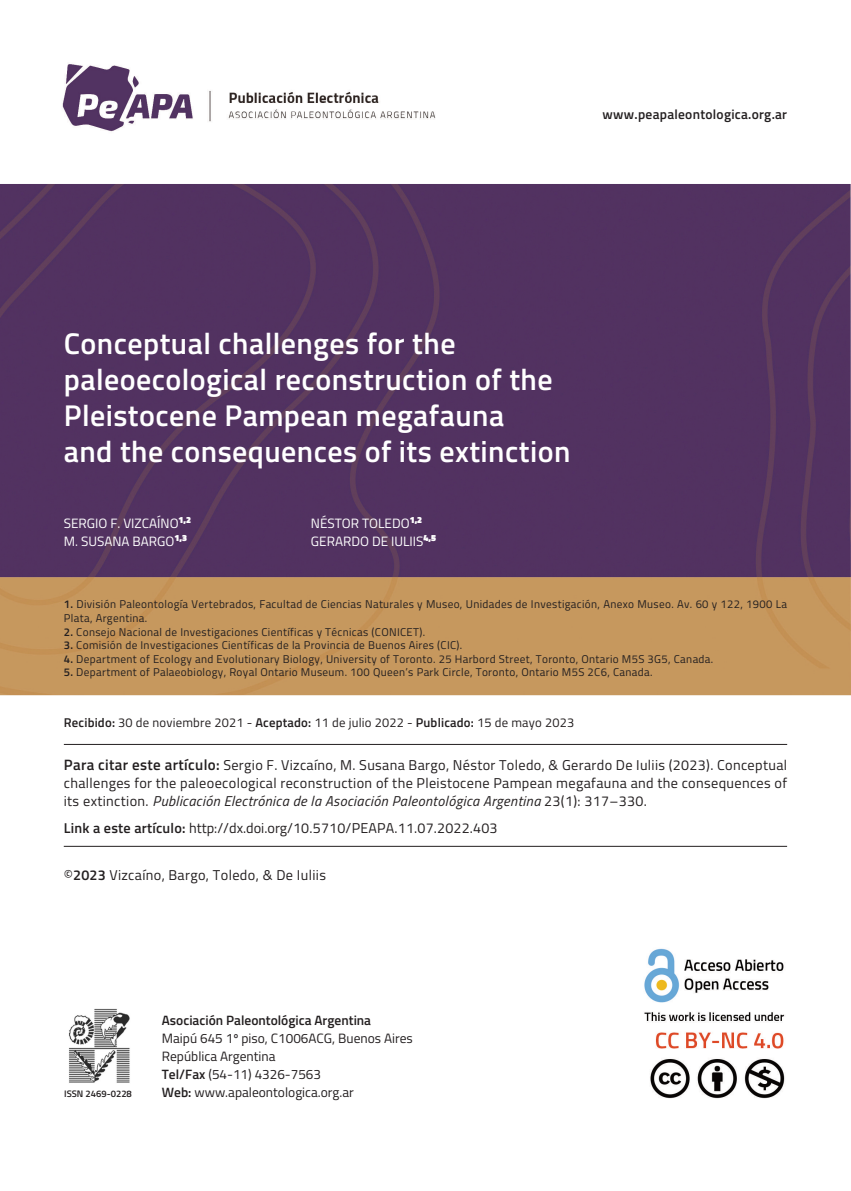
<style>
.page{position:relative;width:851px;height:1191px;background:#fff}
.page>*{position:absolute;margin:0;border:0;box-sizing:border-box;transform-origin:0 0}
.t1{font:600 30px/36px "Titillium";letter-spacing:.015em;color:#fff}
.t2{font:14.25px/18px "Titillium";letter-spacing:.025em;color:#231f20;text-align:justify}
.t3{font:13.5px/18px "Titillium";color:#231f20}
.t4{font:13.5px/18px "Titillium";color:#fff}
.t5{font:600 13.5px "Titillium";color:#231f20}
.t6{font:600 13.5px "Titillium";letter-spacing:.02em;color:#231f20}
.t7{font:12.75px "Titillium";letter-spacing:.015em;color:#231f20}
.t8{font:11.25px/13.5px "Titillium";letter-spacing:.03em;color:#231f20}
.t9{font:600 9.45px "Titillium";color:#231f20}
.s1{font-weight:600}
.s2{font-weight:600;font-size:15px}
.s3{font-style:italic}
</style>
<div class="page">
<img style="left:69px;top:1008px;width:61px;height:75px">
<img style="left:0;top:184px;width:850px;height:511px">
<hr style="left:64px;top:744px;width:723px;height:1px;background:#231f20">
<hr style="left:64px;top:846px;width:723px;height:1px;background:#231f20">
<img style="left:62px;top:64px;width:374px;height:68px">
<img style="left:644px;top:948px;width:141px;height:151px">
<p class="t6" style="left:602px;top:106px;width:186px">www.peapaleontologica.org.ar</p>
<h1 class="t1" style="left:64px;top:326px;width:508px">Conceptual challenges for the paleoecological reconstruction of the Pleistocene Pampean megafauna<br>and the consequences of its extinction</h1>
<p class="t4" style="left:64px;top:514px;width:129px">SERGIO F. VIZCAÍNO<sup>1,2<br></sup>M. SUSANA BARGO<sup>1,3</sup></p>
<p class="t4" style="left:311px;top:514px;width:127px">NÉSTOR TOLEDO<sup>1,2<br></sup>GERARDO DE IULIIS<sup>4,5</sup></p>
<p class="t8" style="left:64px;top:598px;width:724px"><span class="s1">1.</span> División Paleontología Vertebrados, Facultad de Ciencias Naturales y Museo, Unidades de Investigación, Anexo Museo. Av. 60 y 122, 1900 La<br>Plata, Argentina.</p>
<p class="t8" style="left:64px;top:625px;width:363px"><span class="s1">2.</span> Consejo Nacional de Investigaciones Científicas y Técnicas (CONICET).</p>
<p class="t8" style="left:64px;top:638px;width:400px"><span class="s1">3.</span> Comisión de Investigaciones Científicas de la Provincia de Buenos Aires (CIC).</p>
<p class="t8" style="left:64px;top:652px;width:651px"><span class="s1">4.</span> Department of Ecology and Evolutionary Biology, University of Toronto. 25 Harbord Street, Toronto, Ontario M5S 3G5, Canada.</p>
<p class="t8" style="left:64px;top:665px;width:590px"><span class="s1">5.</span> Department of Palaeobiology, Royal Ontario Museum. 100 Queen’s Park Circle, Toronto, Ontario M5S 2C6, Canada.</p>
<p class="t7" style="left:64px;top:715px;width:511px"><span class="s1">Recibido:</span> 30 de noviembre 2021 - <span class="s1">Aceptado:</span> 11 de julio 2022 - <span class="s1">Publicado:</span> 15 de mayo 2023</p>
<p class="t2" style="left:64px;top:756px;width:724px"><span class="s2">Para citar este artículo:</span> Sergio F. Vizcaíno, M. Susana Bargo, Néstor Toledo, &amp; Gerardo De Iuliis (2023). Conceptual challenges for the paleoecological reconstruction of the Pleistocene Pampean megafauna and the consequences of its extinction. <span class="s3">Publicación Electrónica de la Asociación Paleontológica Argentina</span> 23(1): 317–330.</p>
<p class="t2" style="left:64px;top:818px;width:435px"><span class="s1">Link a este artículo:</span> http://dx.doi.org/10.5710/PEAPA.11.07.2022.403</p>
<p class="t2" style="left:64px;top:866px;width:263px">©<span class="s1">2023</span> Vizcaíno, Bargo, Toledo, &amp; De Iuliis</p>
<p class="t9" style="left:64px;top:1088px;width:69px">ISSN 2469-0228</p>
<p class="t5" style="left:162px;top:1013px;width:211px">Asociación Paleontológica Argentina</p>
<p class="t3" style="left:162px;top:1029px;width:252px">Maipú 645 1º piso, C1006ACG, Buenos Aires<br>República Argentina<br><span class="s1">Tel/Fax</span> (54-11) 4326-7563<br><span class="s1">Web:</span> www.apaleontologica.org.ar</p>
</div>
